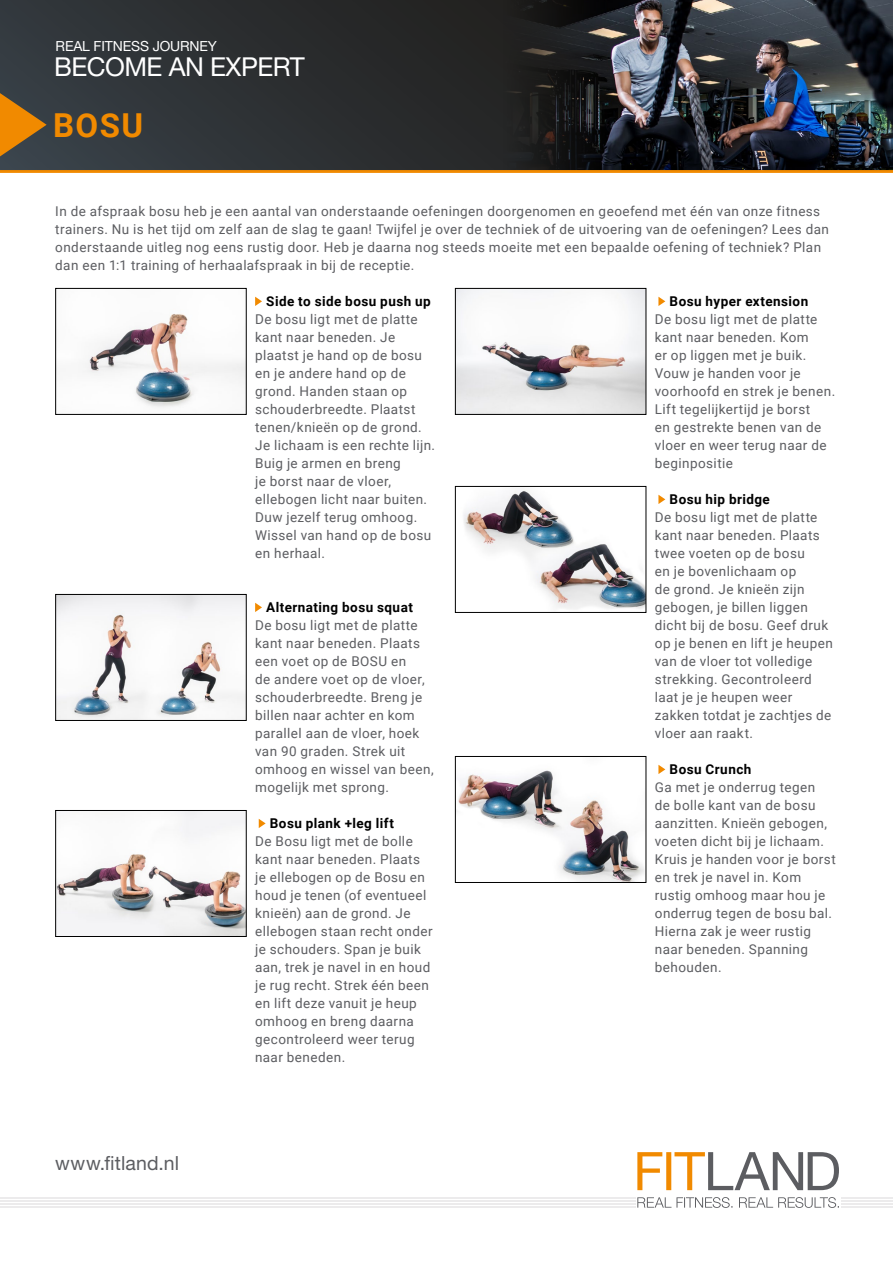
<style>
.page{position:relative;width:893px;height:1263px;background:#fff}
.page>*{position:absolute;margin:0;border:0;box-sizing:border-box;transform-origin:0 0}
.t1{font:700 33px "Roboto";color:#f18a00}
.t2{font:26.1px "Helvetica Neue LT Std";letter-spacing:-.02em;color:#fff}
.t3{font:19.5px "Helvetica Neue LT Std";letter-spacing:.005em;color:#5c5d61}
.t4{font:13.95px "Helvetica Neue LT Std";letter-spacing:-.01em;color:#fff}
.t5{font:13.5px/18px "Roboto";letter-spacing:.03em;color:#5c5d61}
.t6{font:700 13.5px "Roboto";letter-spacing:.035em;color:#000}
</style>
<div class="page">
<svg style="left:0;top:0;width:504px;height:170px;background:#2c2f32"></svg>
<img style="left:504px;top:0;width:389px;height:170px">
<svg style="left:0;top:84px;width:47px;height:81px;background:#7f5c2b"></svg>
<hr style="left:842px;top:1198px;width:51px;height:1px;background:#d9d7d9">
<hr style="left:842px;top:1200px;width:51px;height:2px;background:#d9d7d9">
<hr style="left:842px;top:1203px;width:51px;height:2px;background:#d9d7d9">
<hr style="left:842px;top:1206px;width:51px;height:2px;background:#d9d7d9">
<hr style="left:0;top:1198px;width:635px;height:1px;background:#d9d7d9">
<hr style="left:0;top:1200px;width:635px;height:2px;background:#d9d7d9">
<hr style="left:0;top:1203px;width:635px;height:2px;background:#d9d7d9">
<hr style="left:0;top:1206px;width:635px;height:2px;background:#d9d7d9">
<svg style="left:637px;top:1197px;width:202px;height:11px"></svg>
<svg style="left:637px;top:1152px;width:202px;height:38px"></svg>
<hr style="left:0;top:170px;width:893px;height:3px;background:#f18a00">
<img style="left:457px;top:290px;width:187px;height:123px">
<div style="left:455px;top:288px;width:191px;height:127px;border:1px solid #000"></div>
<img style="left:463px;top:490px;width:181px;height:119px">
<div style="left:455px;top:486px;width:191px;height:127px;border:1px solid #000"></div>
<img style="left:458px;top:770px;width:186px;height:111px">
<div style="left:455px;top:756px;width:191px;height:127px;border:1px solid #000"></div>
<img style="left:83px;top:314px;width:162px;height:94px">
<div style="left:55px;top:288px;width:192px;height:127px;border:1px solid #000"></div>
<img style="left:57px;top:596px;width:188px;height:123px">
<div style="left:55px;top:594px;width:192px;height:127px;border:1px solid #000"></div>
<img style="left:57px;top:812px;width:188px;height:123px">
<div style="left:55px;top:810px;width:192px;height:127px;border:1px solid #000"></div>
<svg style="left:255px;top:297px;width:7px;height:9px"></svg>
<svg style="left:255px;top:603px;width:7px;height:9px"></svg>
<svg style="left:259px;top:819px;width:7px;height:9px"></svg>
<svg style="left:658px;top:297px;width:7px;height:9px"></svg>
<svg style="left:658px;top:495px;width:7px;height:9px"></svg>
<svg style="left:658px;top:765px;width:7px;height:9px"></svg>
<p class="t4" style="left:56px;top:38px;width:163px">REAL FITNESS JOURNEY</p>
<h2 class="t2" style="left:54px;top:51px;width:252px">BECOME AN EXPERT</h2>
<h1 class="t1" style="left:53px;top:102px;width:92px">BOSU</h1>
<p class="t5" style="left:55px;top:202px;width:775px">In de afspraak bosu heb je een aantal van onderstaande oefeningen doorgenomen en geoefend met één van onze fitness trainers. Nu is het tijd om zelf aan de slag te gaan! Twijfel je over de techniek of de uitvoering van de oefeningen? Lees dan onderstaande uitleg nog eens rustig door. Heb je daarna nog steeds moeite met een bepaalde oefening of techniek? Plan dan een 1:1 training of herhaalafspraak in bij de receptie.</p>
<h3 class="t3" style="left:55px;top:1151px;width:125px">www.fitland.nl</h3>
<p class="t6" style="left:266px;top:292px;width:166px">Side to side bosu push up</p>
<p class="t5" style="left:255px;top:310px;width:182px">De bosu ligt met de platte kant naar beneden. Je plaatst je hand op de bosu en je andere hand op de grond. Handen staan op schouderbreedte. Plaatst tenen/knieën op de grond.<br>Je lichaam is een rechte lijn.<br>Buig je armen en breng<br>je borst naar de vloer, ellebogen licht naar buiten.<br>Duw jezelf terug omhoog.<br>Wissel van hand op de bosu en herhaal.</p>
<p class="t6" style="left:266px;top:598px;width:148px">Alternating bosu squat</p>
<p class="t5" style="left:255px;top:616px;width:180px">De bosu ligt met de platte kant naar beneden. Plaats een voet op de BOSU en<br>de andere voet op de vloer, schouderbreedte. Breng je billen naar achter en kom parallel aan de vloer, hoek van 90 graden. Strek uit omhoog en wissel van been, mogelijk met sprong.</p>
<p class="t6" style="left:270px;top:814px;width:125px">Bosu plank +leg lift</p>
<p class="t5" style="left:255px;top:832px;width:179px">De Bosu ligt met de bolle kant naar beneden. Plaats je ellebogen op de Bosu en houd je tenen (of eventueel knieën) aan de grond. Je ellebogen staan recht onder je schouders. Span je buik aan, trek je navel in en houd je rug recht. Strek één been en lift deze vanuit je heup omhoog en breng daarna gecontroleerd weer terug naar beneden.</p>
<p class="t6" style="left:670px;top:292px;width:140px">Bosu hyper extension</p>
<p class="t5" style="left:655px;top:310px;width:182px">De bosu ligt met de platte kant naar beneden. Kom<br>er op liggen met je buik.<br>Vouw je handen voor je voorhoofd en strek je benen.<br>Lift tegelijkertijd je borst<br>en gestrekte benen van de vloer en weer terug naar de beginpositie</p>
<p class="t6" style="left:670px;top:490px;width:102px">Bosu hip bridge</p>
<p class="t5" style="left:655px;top:508px;width:180px">De bosu ligt met de platte kant naar beneden. Plaats twee voeten op de bosu<br>en je bovenlichaam op<br>de grond. Je knieën zijn gebogen, je billen liggen dicht bij de bosu. Geef druk op je benen en lift je heupen van de vloer tot volledige strekking. Gecontroleerd laat je je heupen weer zakken totdat je zachtjes de vloer aan raakt.</p>
<p class="t6" style="left:670px;top:760px;width:83px">Bosu Crunch</p>
<p class="t5" style="left:655px;top:778px;width:182px">Ga met je onderrug tegen<br>de bolle kant van de bosu aanzitten. Knieën gebogen, voeten dicht bij je lichaam.<br>Kruis je handen voor je borst en trek je navel in. Kom rustig omhoog maar hou je onderrug tegen de bosu bal.<br>Hierna zak je weer rustig naar beneden. Spanning behouden.</p>
</div>
